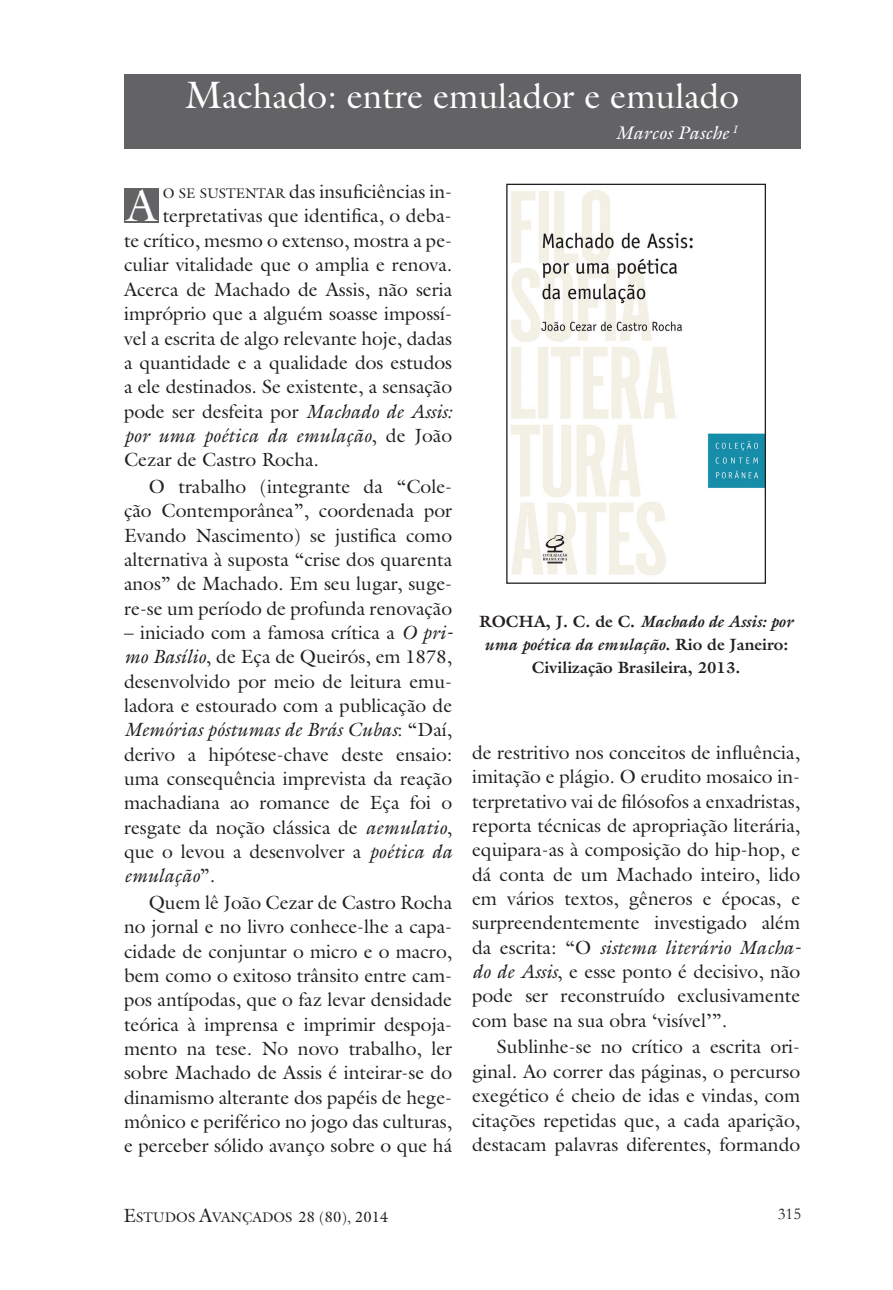
<style>
.page{position:relative;width:893px;height:1290px;background:#fff}
.page>*{position:absolute;margin:0;border:0;box-sizing:border-box;transform-origin:0 0}
.t1{font:44.45px "Galliard";color:#fff}
.t2{font:35px "Galliard";color:#fff}
.t3{font:19.25px/24.3px "Galliard";color:#231f20;text-align:justify}
.t4{font:italic 19.25px "Galliard";color:#231f20}
.t5{font:italic 18.38px "Galliard";letter-spacing:.005em;color:#fff;scale:1.05 1}
.t6{font:16.62px "Garamond";color:#231f20}
.t7{font:700 16.45px/22.8px "Galliard";color:#231f20;text-align:center}
.t8{font:14px "Galliard";color:#231f20}
.s1{font-size:38.5px}
.s2{font-size:14.17px}
.s3{font-style:italic}
.s4{font-style:normal}
.s5{font-size:18.38px}
.s6{font-size:15.75px}
.s7{font-size:19.25px}
.s8{font-size:14.88px}
.s9{font-size:13.12px}
</style>
<div class="page">
<div style="left:124px;top:188px;width:35px;height:35px;background:#636366"></div>
<div style="left:124px;top:74px;width:676px;height:75px;background:#636366"></div>
<img style="left:510px;top:190px;width:254px;height:386px">
<div style="left:506px;top:184px;width:260px;height:400px;border:1px solid #231f20"></div>
<h2 class="t2" style="left:185px;top:74px;width:555px"><span class="s1">M</span>achado: entre emulador e emulado</h2>
<p class="t5" style="left:615px;top:121px;width:118px">Marcos Pasche <sup>I</sup></p>
<p class="t3" style="left:163px;top:179px;width:291px"><span class="s2">O SE SUSTENTAR</span> das insuficiências in-</p>
<p class="t3" style="left:163px;top:203px;width:291px">terpretativas que identifica, o deba-</p>
<p class="t3" style="left:124px;top:228px;width:330px">te crítico, mesmo o extenso, mostra a pe-</p>
<p class="t3" style="left:124px;top:252px;width:330px">culiar vitalidade que o amplia e renova.</p>
<p class="t3" style="left:124px;top:277px;width:330px">Acerca de Machado de Assis, não seria</p>
<p class="t3" style="left:124px;top:301px;width:330px">impróprio que a alguém soasse impossí-</p>
<p class="t3" style="left:124px;top:326px;width:330px">vel a escrita de algo relevante hoje, dadas</p>
<p class="t3" style="left:124px;top:350px;width:330px">a quantidade e a qualidade dos estudos</p>
<p class="t3" style="left:124px;top:374px;width:330px">a ele destinados. Se existente, a sensação</p>
<p class="t3" style="left:124px;top:399px;width:330px">pode ser desfeita por <span class="s3">Machado de Assis:</span></p>
<p class="t4" style="left:124px;top:423px;width:330px">por uma poética da emulação<span class="s4">, de João</span></p>
<p class="t3" style="left:124px;top:447px;width:196px">Cezar de Castro Rocha.</p>
<p class="t3" style="left:124px;top:474px;width:330px;text-indent:25px">O trabalho (integrante da “Cole&shy;ção Contemporânea”, coordenada por Evando Nascimento) se justifica como alternativa à suposta “crise dos quarenta anos” de Machado. Em seu lugar, suge&shy;re-se um período de profunda renovação</p>
<p class="t3" style="left:124px;top:620px;width:330px">– iniciado com a famosa crítica a <span class="s3">O pri&shy;mo Basílio</span>, de Eça de Queirós, em <span class="s5">1878</span>, desenvolvido por meio de leitura emu&shy;ladora e estourado com a publicação de <span class="s3">Memórias póstumas de Brás Cubas</span>: “Daí, derivo a hipótese-chave deste ensaio: uma consequência imprevista da reação machadiana ao romance de Eça foi o resgate da noção clássica de <span class="s3">aemulatio</span>, que o levou a desenvolver a <span class="s3">poética da emulação</span>”.</p>
<p class="t3" style="left:124px;top:890px;width:330px;text-indent:25px">Quem lê João Cezar de Castro Rocha no jornal e no livro conhece-lhe a capa&shy;cidade de conjuntar o micro e o macro, bem como o exitoso trânsito entre cam&shy;pos antípodas, que o faz levar densidade teórica à imprensa e imprimir despoja&shy;mento na tese. No novo trabalho, ler sobre Machado de Assis é inteirar-se do dinamismo alterante dos papéis de hege&shy;mônico e periférico no jogo das culturas, e perceber sólido avanço sobre o que há</p>
<h1 class="t1" style="left:126px;top:178px;width:32px">A</h1>
<p class="t7" style="left:479px;top:610px;width:315px">Rocha, J. C. de C. <span class="s3">Machado de Assis: por uma poética da emulação</span>. Rio de Janeiro:<br>Civilização Brasileira, <span class="s6">2013</span>.</p>
<p class="t3" style="left:472px;top:740px;width:330px">de restritivo nos conceitos de influência, imitação e plágio. O erudito mosaico in&shy;terpretativo vai de filósofos a enxadristas, reporta técnicas de apropriação literária, equipara-as à composição do hip-hop, e dá conta de um Machado inteiro, lido em vários textos, gêneros e épocas, e surpreendentemente investigado além da escrita: “O <span class="s3">sistema literário Macha&shy;do de Assis</span>, e esse ponto é decisivo, não pode ser reconstruído exclusivamente com base na sua obra ‘visível’”.</p>
<p class="t3" style="left:472px;top:1034px;width:330px;text-indent:25px">Sublinhe-se no crítico a escrita ori&shy;ginal. Ao correr das páginas, o percurso exegético é cheio de idas e vindas, com citações repetidas que, a cada aparição, destacam palavras diferentes, formando</p>
<p class="t8" style="left:123px;top:1208px;width:266px"><span class="s7">e</span>studos <span class="s7">a</span>vançados <span class="s8">28 (80)</span><span class="s9">,</span> <span class="s8">2014</span></p>
<p class="t6" style="left:778px;top:1204px;width:25px">315</p>
</div>
